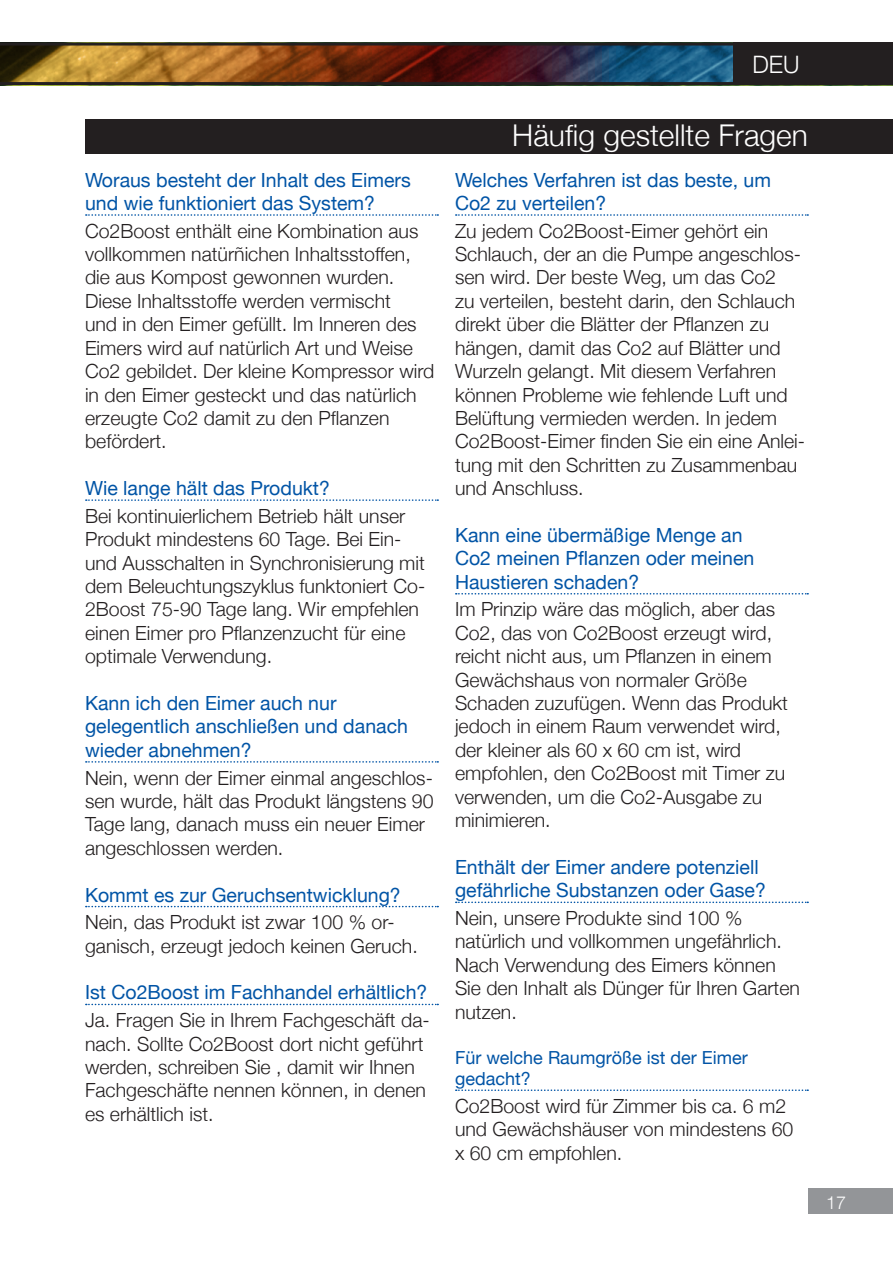
<style>
.page{position:relative;width:893px;height:1276px;background:#fff}
.page>*{position:absolute;margin:0;border:0;box-sizing:border-box;transform-origin:0 0}
.t1{font:300 30px "Helvetica Neue";color:#fff}
.t2{font:300 24px "Helvetica Neue";color:#fff}
.t3{font:300 19.5px/23.4px "Helvetica Neue";color:#231f20}
.t4{font:19.5px/23.4px "Helvetica Neue";color:#0154a6}
.t5{font:18px/21.6px "Helvetica Neue";color:#0154a6}
.t6{font:300 18px "Helvetica Neue";color:#fff}
</style>
<div class="page">
<svg style="left:0;top:43px;width:733px;height:42px;background:#604531"></svg>
<div style="left:733px;top:43px;width:160px;height:42px;background:#231f20"></div>
<div style="left:808px;top:1188px;width:85px;height:26px;background:#939598"></div>
<div style="left:85px;top:119px;width:808px;height:35px;background:#231f20"></div>
<svg style="left:86px;top:214px;width:352px;height:2px"></svg>
<svg style="left:86px;top:499px;width:352px;height:2px"></svg>
<svg style="left:86px;top:761px;width:352px;height:1px"></svg>
<svg style="left:86px;top:906px;width:352px;height:1px"></svg>
<svg style="left:86px;top:1003px;width:352px;height:2px"></svg>
<svg style="left:456px;top:214px;width:352px;height:2px"></svg>
<svg style="left:456px;top:593px;width:352px;height:1px"></svg>
<svg style="left:456px;top:901px;width:352px;height:2px"></svg>
<svg style="left:456px;top:1089px;width:352px;height:2px"></svg>
<p class="t4" style="left:85px;top:168px;width:327px">Woraus besteht der Inhalt des Eimers und wie funktioniert das System?</p>
<p class="t3" style="left:85px;top:219px;width:351px">Co2Boost enthält eine Kombination aus vollkommen natürñichen Inhaltsstoffen, die aus Kompost gewonnen wurden.<br>Diese Inhaltsstoffe werden vermischt<br>und in den Eimer gefüllt. Im Inneren des Eimers wird auf natürlich Art und Weise Co2 gebildet. Der kleine Kompressor wird in den Eimer gesteckt und das natürlich erzeugte Co2 damit zu den Pflanzen befördert.</p>
<p class="t4" style="left:85px;top:476px;width:246px">Wie lange hält das Produkt?</p>
<p class="t3" style="left:85px;top:504px;width:342px">Bei kontinuierlichem Betrieb hält unser Produkt mindestens 60 Tage. Bei Ein&shy;und Ausschalten in Synchronisierung mit dem Beleuchtungszyklus funktoniert Co-2Boost 75-90 Tage lang. Wir empfehlen einen Eimer pro Pflanzenzucht für eine optimale Verwendung.</p>
<p class="t4" style="left:85px;top:691px;width:324px">Kann ich den Eimer auch nur gelegentlich anschließen und danach wieder abnehmen?</p>
<p class="t3" style="left:85px;top:765px;width:350px">Nein, wenn der Eimer einmal angeschlos&shy;sen wurde, hält das Produkt längstens 90<br>Tage lang, danach muss ein neuer Eimer angeschlossen werden.</p>
<p class="t4" style="left:85px;top:882px;width:317px">Kommt es zur Geruchsentwicklung?</p>
<p class="t3" style="left:85px;top:910px;width:334px">Nein, das Produkt ist zwar 100 % or&shy;ganisch, erzeugt jedoch keinen Geruch.</p>
<p class="t4" style="left:85px;top:980px;width:344px">Ist Co2Boost im Fachhandel erhältlich?</p>
<p class="t3" style="left:85px;top:1008px;width:346px">Ja. Fragen Sie in Ihrem Fachgeschäft da&shy;nach. Sollte Co2Boost dort nicht geführt werden, schreiben Sie , damit wir Ihnen Fachgeschäfte nennen können, in denen es erhältlich ist.</p>
<p class="t2" style="left:752px;top:50px;width:49px">DEU</p>
<h1 class="t1" style="left:512px;top:117px;width:297px">Häufig gestellte Fragen</h1>
<p class="t4" style="left:455px;top:168px;width:318px">Welches Verfahren ist das beste, um<br>Co2 zu verteilen?</p>
<p class="t3" style="left:455px;top:219px;width:352px">Zu jedem Co2Boost-Eimer gehört ein Schlauch, der an die Pumpe angeschlos&shy;sen wird. Der beste Weg, um das Co2<br>zu verteilen, besteht darin, den Schlauch direkt über die Blätter der Pflanzen zu hängen, damit das Co2 auf Blätter und Wurzeln gelangt. Mit diesem Verfahren können Probleme wie fehlende Luft und Belüftung vermieden werden. In jedem Co2Boost-Eimer finden Sie ein eine Anlei&shy;tung mit den Schritten zu Zusammenbau und Anschluss.</p>
<p class="t4" style="left:455px;top:523px;width:301px">Kann eine übermäßige Menge an<br>Co2 meinen Pflanzen oder meinen<br>Haustieren schaden?</p>
<p class="t3" style="left:455px;top:597px;width:335px">Im Prinzip wäre das möglich, aber das Co2, das von Co2Boost erzeugt wird, reicht nicht aus, um Pflanzen in einem Gewächshaus von normaler Größe Schaden zuzufügen. Wenn das Produkt jedoch in einem Raum verwendet wird, der kleiner als 60 x 60 cm ist, wird empfohlen, den Co2Boost mit Timer zu verwenden, um die Co2-Ausgabe zu minimieren.</p>
<p class="t4" style="left:455px;top:855px;width:312px">Enthält der Eimer andere potenziell gefährliche Substanzen oder Gase?</p>
<p class="t3" style="left:455px;top:906px;width:346px">Nein, unsere Produkte sind 100 % natürlich und vollkommen ungefährlich.<br>Nach Verwendung des Eimers können<br>Sie den Inhalt als Dünger für Ihren Garten nutzen.</p>
<p class="t5" style="left:455px;top:1046px;width:294px">Für welche Raumgröße ist der Eimer gedacht?</p>
<p class="t3" style="left:455px;top:1094px;width:340px">Co2Boost wird für Zimmer bis ca. 6 m2 und Gewächshäuser von mindestens 60 x 60 cm empfohlen.</p>
<p class="t6" style="left:826px;top:1191px;width:22px">17</p>
</div>
